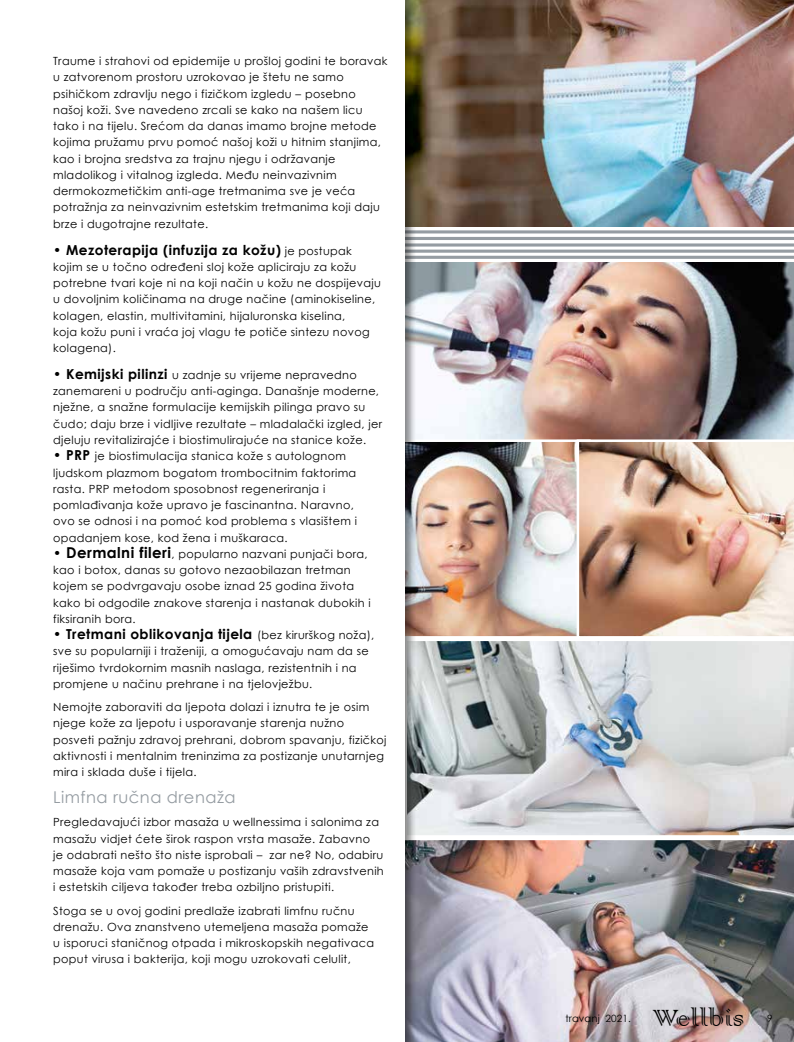
<style>
.page{position:relative;width:794px;height:1042px;background:#fff}
.page>*{position:absolute;margin:0;border:0;box-sizing:border-box;transform-origin:0 0}
.t1{font:31.25px "Colonna";color:#000}
.t2{font:16.25px "Century Gothic";letter-spacing:.03em;color:#959ca2}
.t3{font:700 13.75px "Century Gothic";letter-spacing:.03em;color:#000}
.t4{font:11.25px/16.2px "Century Gothic";letter-spacing:.03em;color:#000}
.t5{font:10px "Century Gothic";letter-spacing:.01em;color:#000}
.s1{font-weight:400;font-size:11.25px}
.s2{font-weight:700;font-size:13.75px}
.s3{font-weight:700;font-size:15px}
</style>
<div class="page">
<img style="left:416px;top:840px;width:378px;height:202px">
<svg style="left:416px;top:641px;width:378px;height:195px"></svg>
<img style="left:416px;top:262px;width:378px;height:177px">
<img style="left:416px;top:442px;width:160px;height:193px">
<img style="left:576px;top:439px;width:218px;height:198px">
<img style="left:416px;top:0;width:378px;height:227px">
<svg style="left:416px;top:230px;width:378px;height:29px"></svg>
<div style="left:0;top:0;width:416px;height:1042px;background:#000;opacity:.45"></div>
<div style="left:0;top:0;width:404px;height:1042px;background:#fff"></div>
<p class="t4" style="left:53px;top:53px;width:336px">Traume i strahovi od epidemije u prošloj godini te boravak u zatvorenom prostoru uzrokovao je štetu ne samo psihičkom zdravlju nego i fizičkom izgledu – posebno našoj koži. Sve navedeno zrcali se kako na našem licu tako i na tijelu. Srećom da danas imamo brojne metode kojima pružamu prvu pomoć našoj koži u hitnim stanjima, kao i brojna sredstva za trajnu njegu i održavanje mladolikog i vitalnog izgleda. Među neinvazivnim dermokozmetičkim anti-age tretmanima sve je veća potražnja za neinvazivnim estetskim tretmanima koji daju brze i dugotrajne rezultate.</p>
<p class="t3" style="left:53px;top:239px;width:300px">• Mezoterapija (infuzija za kožu) <span class="s1">je postupak</span></p>
<p class="t4" style="left:53px;top:258px;width:329px">kojim se u točno određeni sloj kože apliciraju za kožu potrebne tvari koje ni na koji način u kožu ne dospijevaju u dovoljnim količinama na druge načine (aminokiseline, kolagen, elastin, multivitamini, hijaluronska kiselina,<br>koja kožu puni i vraća joj vlagu te potiče sintezu novog kolagena).</p>
<p class="t4" style="left:53px;top:367px;width:330px"><span class="s2">• Kemijski pilinzi</span> u zadnje su vrijeme nepravedno zanemareni u području anti-aginga. Današnje moderne, nježne, a snažne formulacije kemijskih pilinga pravo su čudo; daju brze i vidljive rezultate – mladalački izgled, jer djeluju revitalizirajće i biostimulirajuće na stanice kože.</p>
<p class="t4" style="left:53px;top:448px;width:305px"><span class="s2">• PRP</span> je biostimulacija stanica kože s autolognom ljudskom plazmom bogatom trombocitnim faktorima rasta. PRP metodom sposobnost regeneriranja i pomlađivanja kože upravo je fascinantna. Naravno, ovo se odnosi i na pomoć kod problema s vlasištem i opadanjem kose, kod žena i muškaraca.</p>
<p class="t4" style="left:53px;top:545px;width:319px"><span class="s2">•</span> <span class="s3">Dermalni fileri</span>, popularno nazvani punjači bora, kao i botox, danas su gotovo nezaobilazan tretman kojem se podvrgavaju osobe iznad 25 godina života kako bi odgodile znakove starenja i nastanak dubokih i fiksiranih bora.</p>
<p class="t3" style="left:53px;top:623px;width:323px">• Tretmani oblikovanja tijela <span class="s1">(bez kirurškog noža),</span></p>
<p class="t4" style="left:53px;top:643px;width:317px">sve su popularniji i traženiji, a omogućavaju nam da se riješimo tvrdokornim masnih naslaga, rezistentnih i na promjene u načinu prehrane i na tjelovježbu.</p>
<p class="t4" style="left:53px;top:699px;width:335px">Nemojte zaboraviti da ljepota dolazi i iznutra te je osim njege kože za ljepotu i usporavanje starenja nužno posveti pažnju zdravoj prehrani, dobrom spavanju, fizičkoj aktivnosti i mentalnim treninzima za postizanje unutarnjeg mira i sklada duše i tijela.</p>
<h2 class="t2" style="left:53px;top:786px;width:184px">Limfna ručna drenaža</h2>
<p class="t4" style="left:53px;top:814px;width:332px">Pregledavajući izbor masaža u wellnessima i salonima za masažu vidjet ćete širok raspon vrsta masaže. Zabavno<br>je odabrati nešto što niste isprobali – zar ne? No, odabiru masaže koja vam pomaže u postizanju vaših zdravstvenih i estetskih ciljeva također treba ozbiljno pristupiti.</p>
<p class="t4" style="left:53px;top:902px;width:322px">Stoga se u ovoj godini predlaže izabrati limfnu ručnu drenažu. Ova znanstveno utemeljena masaža pomaže u isporuci staničnog otpada i mikroskopskih negativaca poput virusa i bakterija, koji mogu uzrokovati celulit,</p>
<p class="t5" style="left:565px;top:1011px;width:67px">travanj 2021.</p>
<h1 class="t1" style="left:652px;top:997px;width:93px">Wellbis</h1>
<p class="t5" style="left:767px;top:1011px;width:7px">9</p>
</div>
